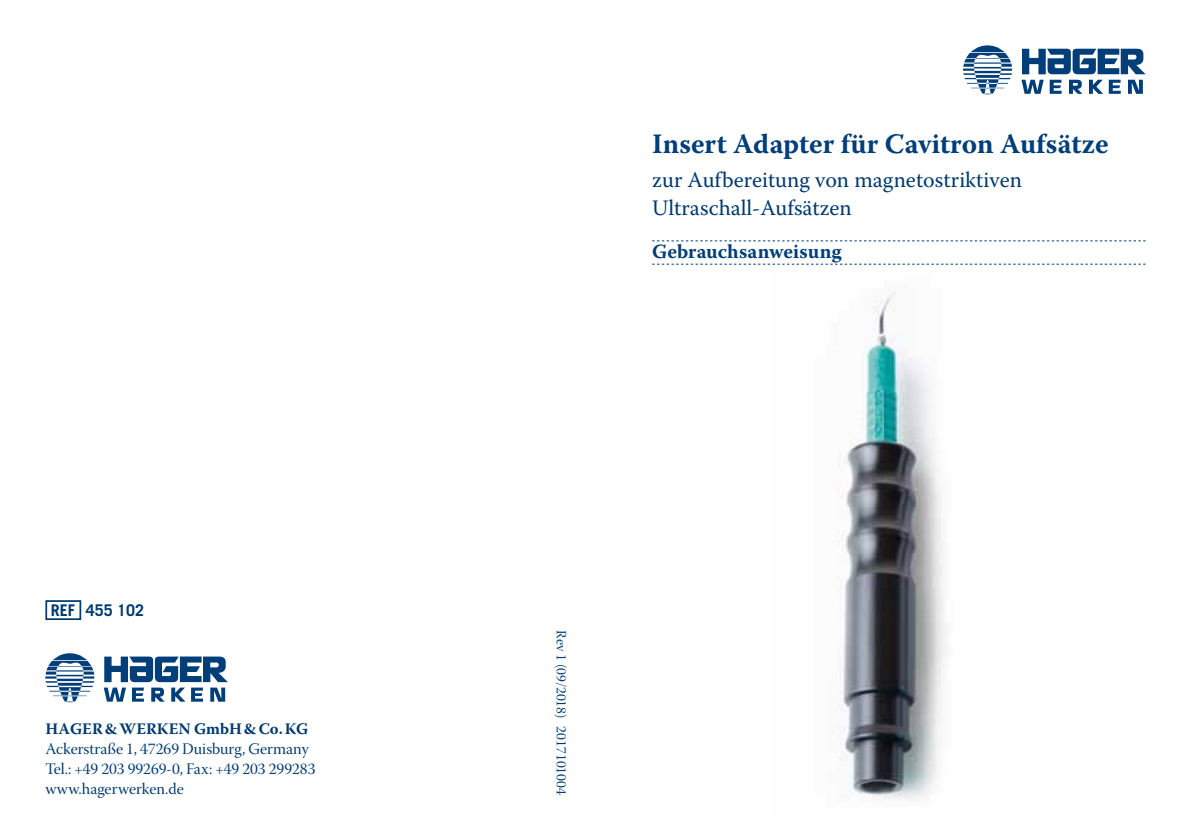
<style>
.page{position:relative;width:1191px;height:840px;background:#fff}
.page>*{position:absolute;margin:0;border:0;box-sizing:border-box;transform-origin:0 0}
.t1{font:700 28px "Warnock Pro";color:#003e79}
.t2{font:22px/28px "Warnock Pro";color:#003a71}
.t3{font:700 20px "Warnock Pro";letter-spacing:.005em;color:#003e79}
.t4{font:700 16.2px "Trade Gothic";color:#003a71}
.t5{font:16px/20px "Warnock Pro Subh";color:#003a71}
.t6{font:700 16px "Warnock Pro";letter-spacing:.005em;color:#003a71}
.t7{font:14px "Warnock Pro Subh";color:#003a71}
</style>
<div class="page">
<div style="left:45px;top:600px;width:36px;height:19px;border:2px solid #003a71"></div>
<svg style="left:963px;top:45px;width:49px;height:50px"></svg>
<svg style="left:1022px;top:49px;width:123px;height:25px"></svg>
<svg style="left:1069px;top:80px;width:13px;height:14px"></svg>
<svg style="left:1021px;top:80px;width:22px;height:14px"></svg>
<svg style="left:1049px;top:80px;width:12px;height:14px"></svg>
<svg style="left:1089px;top:80px;width:31px;height:14px"></svg>
<svg style="left:1128px;top:80px;width:14px;height:14px"></svg>
<img style="left:838px;top:291px;width:108px;height:508px">
<svg style="left:652px;top:240px;width:493px;height:1px"></svg>
<svg style="left:652px;top:264px;width:493px;height:1px"></svg>
<svg style="left:45px;top:653px;width:49px;height:49px"></svg>
<svg style="left:104px;top:656px;width:123px;height:25px"></svg>
<svg style="left:151px;top:687px;width:14px;height:14px"></svg>
<svg style="left:104px;top:687px;width:22px;height:14px"></svg>
<svg style="left:132px;top:687px;width:12px;height:14px"></svg>
<svg style="left:171px;top:687px;width:14px;height:14px"></svg>
<svg style="left:191px;top:687px;width:12px;height:14px"></svg>
<svg style="left:210px;top:687px;width:15px;height:14px"></svg>
<p class="t4" style="left:51px;top:600px;width:95px">REF 455 102</p>
<p class="t6" style="left:45px;top:718px;width:264px">HAGER&amp;WERKEN GmbH&amp;Co.KG</p>
<p class="t5" style="left:45px;top:740px;width:271px">Ackerstraße 1, 47269 Duisburg, Germany<br>Tel.: +49 203 99269-0, Fax: +49 203 299283 www.hagerwerken.de</p>
<h1 class="t1" style="left:652px;top:127px;width:458px">Insert Adapter für Cavitron Aufsätze</h1>
<h2 class="t2" style="left:652px;top:165px;width:371px">zur Aufbereitung von magnetostriktiven<br>Ultraschall-Aufsätzen</h2>
<p class="t3" style="left:652px;top:239px;width:191px">Gebrauchsanweisung</p>
<p class="t7" style="left:569px;top:630px;width:166px;rotate:90deg">Rev 1 (09/2018) 2017101004</p>
</div>
